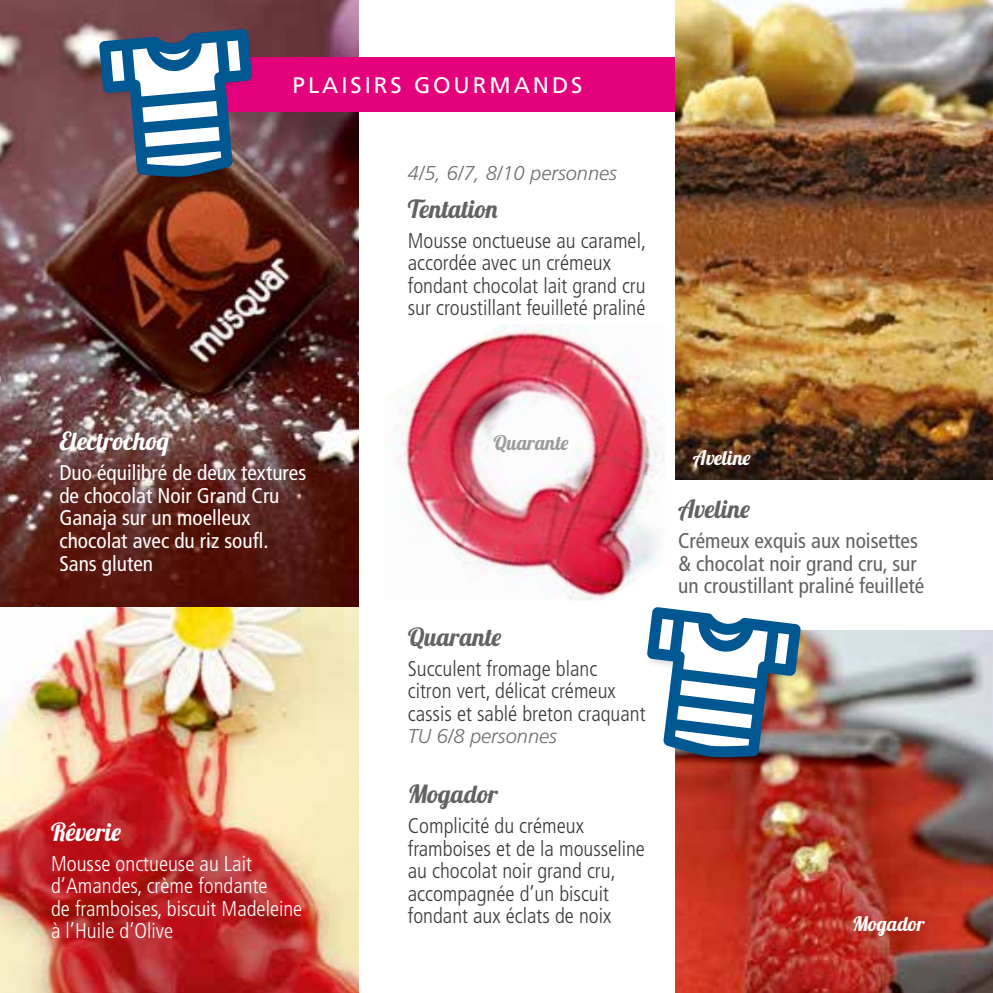
<style>
.page{position:relative;width:993px;height:993px;background:#fff}
.page>*{position:absolute;margin:0;border:0;box-sizing:border-box;transform-origin:0 0}
.t1{font:25px "Lobster 1.4";color:#626261}
.t2{font:25px "Lobster 1.4";color:#fff}
.t3{font:25px "Lobster 1.4";letter-spacing:.045em;color:#626261}
.t4{font:22.5px "Frutiger";letter-spacing:.13em;color:#fff}
.t5{font:300 condensed 21.25px/22.5px "Frutiger";color:#3a3a39}
.t6{font:condensed 21.25px/22.5px "Frutiger";color:#fff}
.t7{font:300 condensed 21.25px/22.5px "Frutiger";color:#fff}
.t8{font:condensed 21.25px/22.5px "Frutiger";color:#626261}
.t9{font:italic 300 20px "Frutiger";color:#6e6e6e}
.t10{font:20px "Lobster 1.4";color:#fff}
.t11{font:20px "Lobster 1.4";letter-spacing:.045em;color:#9c9c9d}
</style>
<div class="page">
<img style="left:0;top:0;width:358px;height:992px">
<div style="left:218px;top:57px;width:774px;height:54px;background:#e5007c"></div>
<img style="left:675px;top:0;width:317px;height:479px">
<img style="left:675px;top:630px;width:317px;height:362px">
<hr style="left:992px;top:57px;width:1px;height:54px;background:#e5007c">
<img style="left:389px;top:324px;width:275px;height:276px">
<div style="left:643px;top:607px;width:162px;height:157px;background:#000;opacity:.35"></div>
<svg style="left:646px;top:607px;width:154px;height:151px"></svg>
<div style="left:99px;top:29px;width:158px;height:154px;background:#000;opacity:.35"></div>
<svg style="left:99px;top:29px;width:153px;height:149px"></svg>
<p class="t4" style="left:292px;top:72px;width:291px">PLAISIRS GOURMANDS</p>
<p class="t9" style="left:407px;top:162px;width:211px">4/5, 6/7, 8/10 personnes</p>
<p class="t1" style="left:407px;top:192px;width:91px">Tentation</p>
<p class="t5" style="left:407px;top:229px;width:240px">Mousse onctueuse au caramel, accordée avec un crémeux fondant chocolat lait grand cru sur croustillant feuilleté praliné</p>
<p class="t2" style="left:59px;top:425px;width:111px">Electrochoq</p>
<p class="t6" style="left:59px;top:462px;width:248px">Duo équilibré de deux textures de chocolat Noir Grand Cru<br>Ganaja sur un moelleux chocolat avec du riz soufl.<br>Sans gluten</p>
<p class="t2" style="left:51px;top:815px;width:71px">Rêverie</p>
<p class="t7" style="left:51px;top:852px;width:253px">Mousse onctueuse au Lait d’Amandes, crème fondante<br>de framboises, biscuit Madeleine à l’Huile d’Olive</p>
<p class="t11" style="left:493px;top:430px;width:76px">Quarante</p>
<p class="t3" style="left:407px;top:620px;width:95px">Quarante</p>
<p class="t5" style="left:407px;top:657px;width:239px">Succulent fromage blanc citron vert, délicat crémeux cassis et sablé breton craquant</p>
<p class="t9" style="left:407px;top:724px;width:150px">TU 6/8 personnes</p>
<p class="t1" style="left:407px;top:777px;width:91px">Mogador</p>
<p class="t5" style="left:407px;top:814px;width:238px">Complicité du crémeux framboises et de la mousseline au chocolat noir grand cru, accompagnée d’un biscuit fondant aux éclats de noix</p>
<p class="t10" style="left:692px;top:445px;width:59px">Aveline</p>
<p class="t1" style="left:678px;top:492px;width:73px">Aveline</p>
<p class="t8" style="left:678px;top:529px;width:247px">Crémeux exquis aux noisettes &amp; chocolat noir grand cru, sur un croustillant praliné feuilleté</p>
<p class="t10" style="left:852px;top:910px;width:73px">Mogador</p>
</div>
